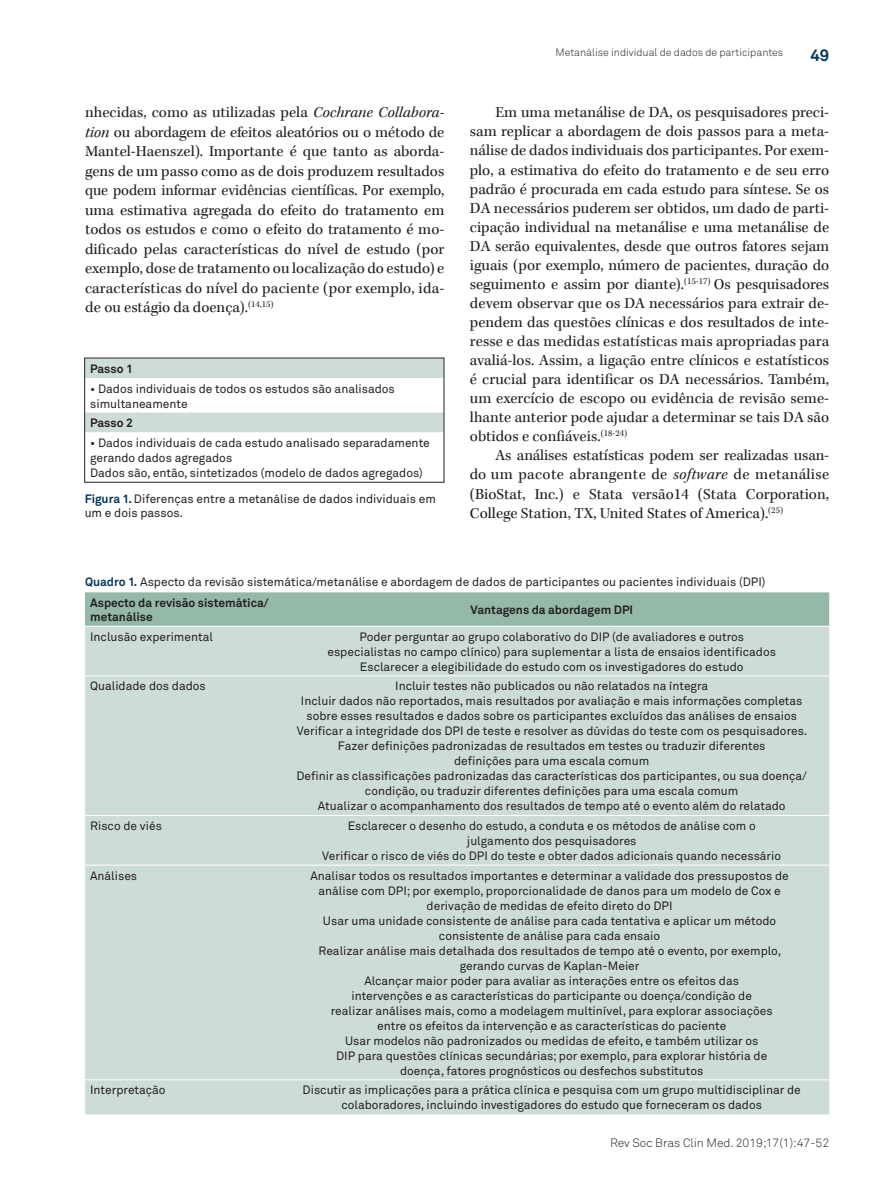
<style>
.page{position:relative;width:893px;height:1191px;background:#fff}
.page>*{position:absolute;margin:0;border:0;box-sizing:border-box;transform-origin:0 0}
.t1{font:700 16.5px "Akkurat Pro";color:#003760}
.t2{font:15.75px/19px "Kepler Std";letter-spacing:.005em;color:#231f20;text-align:justify}
.t3{font:12px/15px "Akkurat Pro";color:#231f20;text-align:center}
.t4{font:700 12px "Akkurat Pro";color:#231f20}
.t5{font:12px "Akkurat Light Pro";color:#231f20}
.t6{font:10.5px "Akkurat Light Pro";color:#231f20}
.s1{font-style:italic}
.s2{font-weight:700;color:#003760}
.s3{font-weight:700}
</style>
<div class="page">
<div style="left:85px;top:592px;width:744px;height:34px;background:#94b9a9"></div>
<div style="left:85px;top:627px;width:744px;height:487px;background:#cedcd7"></div>
<hr style="left:85px;top:815px;width:189px;height:1px;background:#fff">
<hr style="left:274px;top:815px;width:555px;height:1px;background:#fff">
<hr style="left:85px;top:864px;width:189px;height:1px;background:#fff">
<hr style="left:274px;top:864px;width:555px;height:1px;background:#fff">
<hr style="left:85px;top:1079px;width:189px;height:1px;background:#fff">
<hr style="left:274px;top:1079px;width:555px;height:1px;background:#fff">
<hr style="left:85px;top:675px;width:189px;height:1px;background:#fff">
<hr style="left:274px;top:675px;width:555px;height:1px;background:#fff">
<svg style="left:86px;top:360px;width:356px;height:72px"></svg>
<p class="t6" style="left:556px;top:47px;width:229px">Metanálise individual de dados de participantes</p>
<h1 class="t1" style="left:810px;top:45px;width:20px">49</h1>
<p class="t2" style="left:85px;top:103px;width:361px;line-height:19.5px">nhecidas, como as utilizadas pela <span class="s1">Cochrane Collabora&shy;tion</span> ou abordagem de efeitos aleatórios ou o método de Mantel-Haenszel). Importante é que tanto as aborda&shy;gens de um passo como as de dois produzem resultados que podem informar evidências científicas. Por exemplo, uma estimativa agregada do efeito do tratamento em todos os estudos e como o efeito do tratamento é mo&shy;dificado pelas características do nível de estudo (por exemplo, dose de tratamento ou localização do estudo) e características do nível do paciente (por exemplo, ida&shy;de ou estágio da doença).<sup>(14,15)</sup></p>
<p class="t2" style="left:470px;top:104px;width:361px;text-indent:26px">Em uma metanálise de DA, os pesquisadores preci&shy;sam replicar a abordagem de dois passos para a meta&shy;nálise de dados individuais dos participantes. Por exem&shy;plo, a estimativa do efeito do tratamento e de seu erro padrão é procurada em cada estudo para síntese. Se os DA necessários puderem ser obtidos, um dado de parti&shy;cipação individual na metanálise e uma metanálise de DA serão equivalentes, desde que outros fatores sejam iguais (por exemplo, número de pacientes, duração do seguimento e assim por diante).<sup>(15-17)</sup> Os pesquisadores devem observar que os DA necessários para extrair de&shy;pendem das questões clínicas e dos resultados de inte&shy;resse e das medidas estatísticas mais apropriadas para avaliá-los. Assim, a ligação entre clínicos e estatísticos é crucial para identificar os DA necessários. Também, um exercício de escopo ou evidência de revisão seme&shy;lhante anterior pode ajudar a determinar se tais DA são obtidos e confiáveis.<sup>(18-24)</sup></p>
<h2 class="t2" style="left:470px;top:446px;width:361px;text-indent:26px">As análises estatísticas podem ser realizadas usan&shy;do um pacote abrangente de <span class="s1">software</span> de metanálise (BioStat, Inc.) e Stata versão14 (Stata Corporation, College Station, TX, United States of America).<sup>(25)</sup></h2>
<p class="t4" style="left:90px;top:361px;width:44px">Passo 1</p>
<p class="t3" style="left:90px;top:381px;width:306px;text-align:left">• Dados individuais de todos os estudos são analisados simultaneamente</p>
<p class="t4" style="left:90px;top:415px;width:44px">Passo 2</p>
<p class="t3" style="left:90px;top:435px;width:341px;text-align:left">• Dados individuais de cada estudo analisado separadamente gerando dados agregados<br>Dados são, então, sintetizados (modelo de dados agregados)</p>
<p class="t3" style="left:85px;top:491px;width:353px;line-height:14.2px;text-align:left"><span class="s2">Figura 1.</span> Diferenças entre a metanálise de dados individuais em um e dois passos.</p>
<p class="t3" style="left:90px;top:572px;width:677px;line-height:20.5px;text-align:left;text-indent:-5px"><span class="s2">Quadro 1.</span> Aspecto da revisão sistemática/metanálise e abordagem de dados de participantes ou pacientes individuais (DPI)<br><span class="s3">Aspecto da revisão sistemática/</span></p>
<p class="t4" style="left:90px;top:609px;width:64px">metanálise</p>
<p class="t4" style="left:470px;top:602px;width:164px">Vantagens da abordagem DPI</p>
<p class="t3" style="left:90px;top:629px;width:124px">Inclusão experimental</p>
<p class="t3" style="left:327px;top:629px;width:450px">Poder perguntar ao grupo colaborativo do DIP (de avaliadores e outros especialistas no campo clínico) para suplementar a lista de ensaios identificados<br>Esclarecer a elegibilidade do estudo com os investigadores do estudo</p>
<p class="t3" style="left:90px;top:679px;width:117px">Qualidade dos dados</p>
<p class="t3" style="left:296px;top:679px;width:512px">Incluir testes não publicados ou não relatados na íntegra<br>Incluir dados não reportados, mais resultados por avaliação e mais informações completas sobre esses resultados e dados sobre os participantes excluídos das análises de ensaios Verificar a integridade dos DPI de teste e resolver as dúvidas do teste com os pesquisadores.<br>Fazer definições padronizadas de resultados em testes ou traduzir diferentes<br>definições para uma escala comum<br>Definir as classificações padronizadas das características dos participantes, ou sua doença/ condição, ou traduzir diferentes definições para uma escala comum<br>Atualizar o acompanhamento dos resultados de tempo até o evento além do relatado</p>
<p class="t3" style="left:90px;top:818px;width:73px">Risco de viés</p>
<p class="t3" style="left:322px;top:818px;width:460px">Esclarecer o desenho do estudo, a conduta e os métodos de análise com o julgamento dos pesquisadores<br>Verificar o risco de viés do DPI do teste e obter dados adicionais quando necessário</p>
<p class="t3" style="left:90px;top:868px;width:49px">Análises</p>
<p class="t3" style="left:310px;top:868px;width:480px">Analisar todos os resultados importantes e determinar a validade dos pressupostos de análise com DPI; por exemplo, proporcionalidade de danos para um modelo de Cox e derivação de medidas de efeito direto do DPI<br>Usar uma unidade consistente de análise para cada tentativa e aplicar um método consistente de análise para cada ensaio<br>Realizar análise mais detalhada dos resultados de tempo até o evento, por exemplo, gerando curvas de Kaplan-Meier<br>Alcançar maior poder para avaliar as interações entre os efeitos das<br>intervenções e as características do participante ou doença/condição de<br>realizar análises mais, como a modelagem multinível, para explorar associações<br>entre os efeitos da intervenção e as características do paciente<br>Usar modelos não padronizados ou medidas de efeito, e também utilizar os<br>DIP para questões clínicas secundárias; por exemplo, para explorar história de doença, fatores prognósticos ou desfechos substitutos</p>
<p class="t3" style="left:90px;top:1083px;width:77px">Interpretação</p>
<p class="t3" style="left:303px;top:1083px;width:500px">Discutir as implicações para a prática clínica e pesquisa com um grupo multidisciplinar de colaboradores, incluindo investigadores do estudo que forneceram os dados</p>
<p class="t5" style="left:610px;top:1135px;width:221px">Rev Soc Bras Clin Med. 2019;17(1):47-52</p>
</div>
